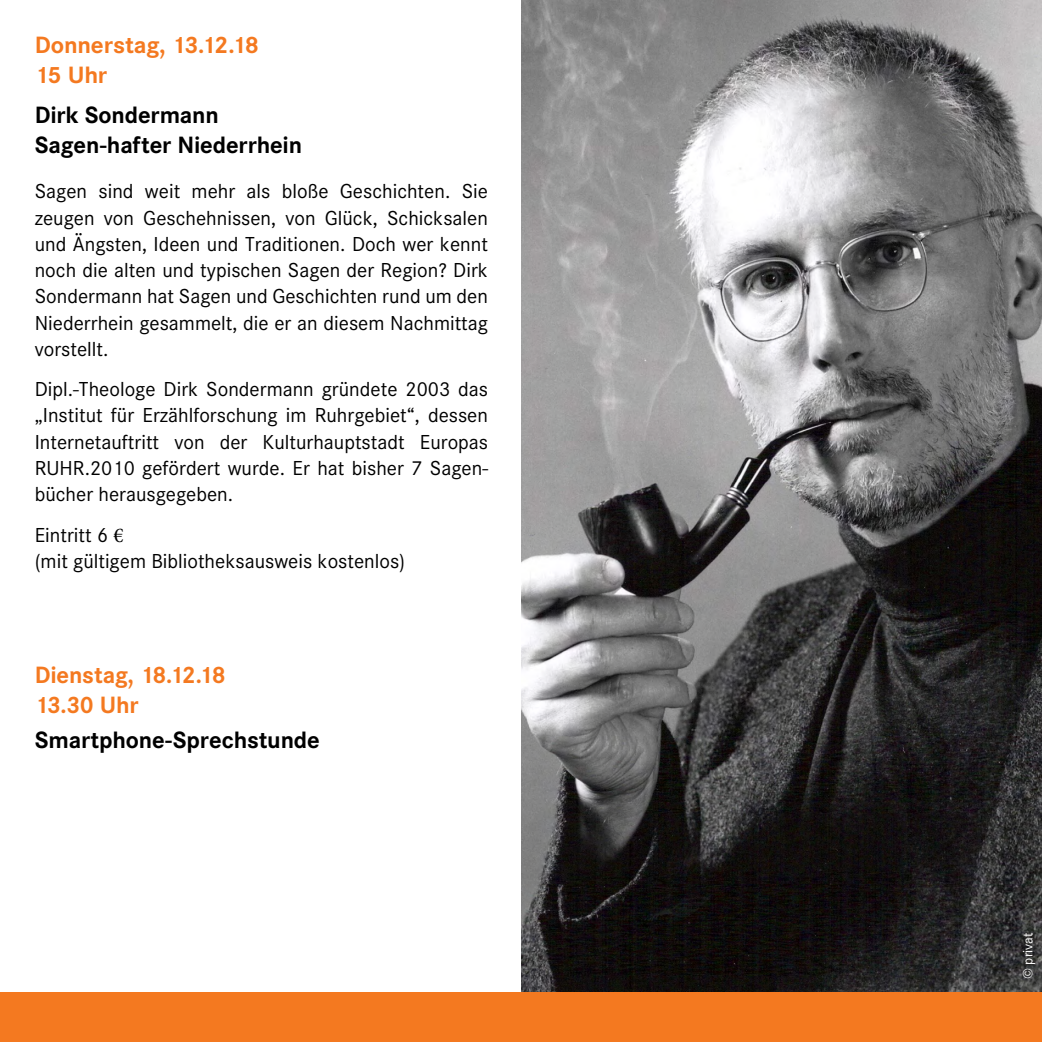
<style>
.page{position:relative;width:1042px;height:1042px;background:#fff}
.page>*{position:absolute;margin:0;border:0;box-sizing:border-box;transform-origin:0 0}
.t1{font:700 24.5px/29.8px "Corporate S";letter-spacing:-.005em;color:#000}
.t2{font:700 24.5px/29.8px "Corporate S";letter-spacing:-.015em;color:#f47920}
.t3{font:21px/26.2px "Corporate S";color:#000;text-align:justify}
.t4{font:14px "Corporate S";color:#fff}
.s1{font-family:"Minion Pro"}
</style>
<div class="page">
<div style="left:0;top:992px;width:531px;height:50px;background:#f47920"></div>
<img style="left:521px;top:0;width:521px;height:992px">
<div style="left:511px;top:992px;width:531px;height:50px;background:#f47920"></div>
<p class="t2" style="left:35px;top:31px;width:226px">Donnerstag, 13.12.18<br>15 Uhr</p>
<p class="t1" style="left:35px;top:101px;width:269px">Dirk Sondermann<br>Sagen-hafter N iederrhein</p>
<p class="t3" style="left:35px;top:178px;width:455px">Sagen sind weit mehr als bloße Geschichten. Sie zeugen von Geschehnissen, von Glück, Schicksalen und Ängsten, Ideen und Traditionen. Doch wer kennt noch die alten und typischen Sagen der Region? Dirk Sondermann hat Sagen und Geschichten rund um den Niederrhein gesammelt, die er an diesem Nachmittag vorstellt.</p>
<p class="t3" style="left:35px;top:376px;width:455px">Dipl.-Theologe Dirk Sondermann gründete 2003 das „Institut für Erzählforschung im Ruhrgebiet“, dessen Internetauftritt von der Kulturhauptstadt Europas RUHR.2010 gefördert wurde. Er hat bisher 7 Sagen&shy;bücher herausgegeben.</p>
<p class="t3" style="left:35px;top:521px;width:372px">Eintritt 6 <span class="s1">€<br></span>(mit gültigem Bibliotheksausweis kostenlos)</p>
<p class="t2" style="left:35px;top:661px;width:193px">Dienstag, 18.12.18<br>13.30 Uhr</p>
<p class="t1" style="left:35px;top:725px;width:287px">Smartphone-Sprechstunde</p>
<p class="t4" style="left:1020px;top:979px;width:48px;rotate:-90deg">© privat</p>
</div>
